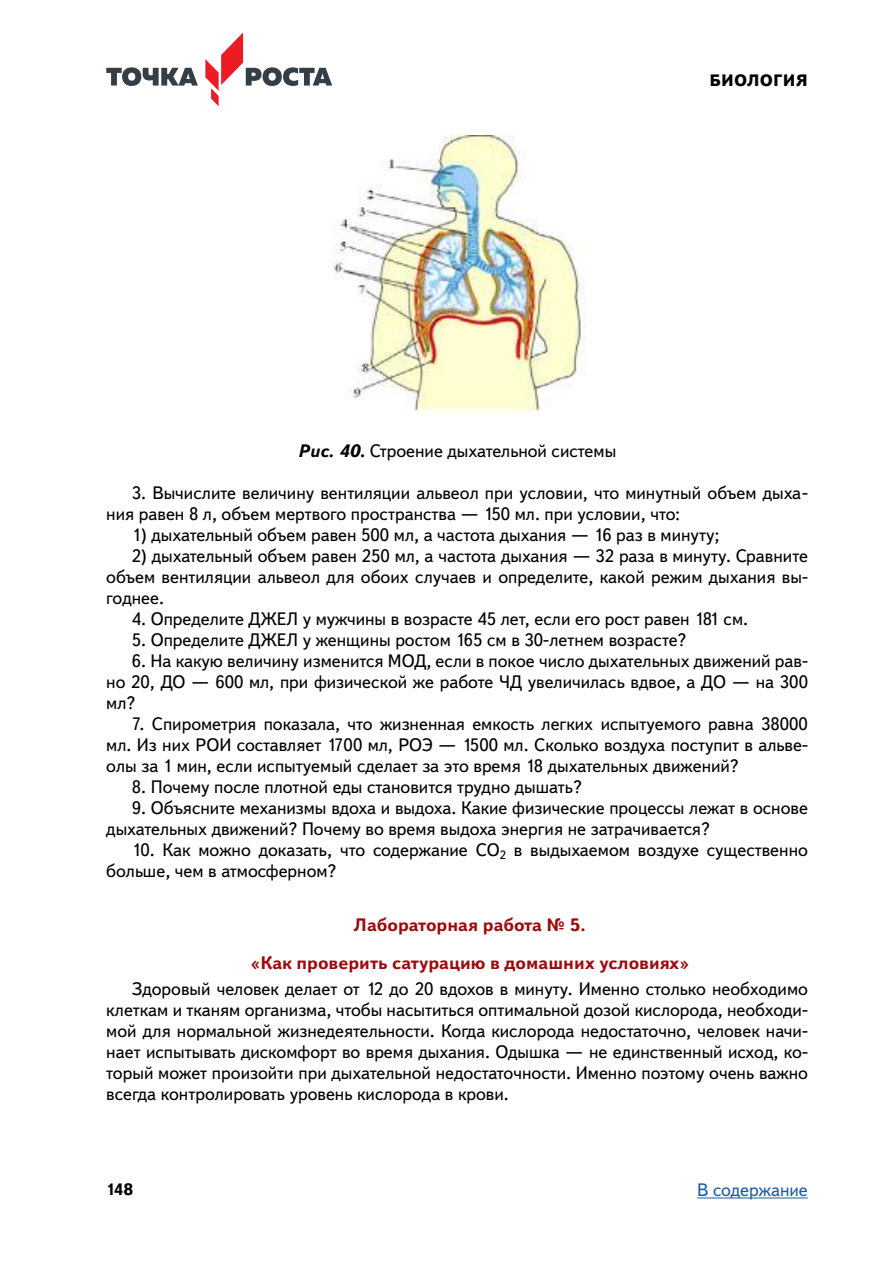
<style>
.page{position:relative;width:893px;height:1263px;background:#fff}
.page>*{position:absolute;margin:0;border:0;box-sizing:border-box;transform-origin:0 0}
.t1{font:18px/21px "Textbook New";color:#000;text-align:justify}
.t2{font:700 18px/38px "Textbook New";color:#9d0a0e;text-align:center}
.t3{font:18px "Textbook New";color:#205d9e}
.t4{font:800 16.5px "Textbook New";letter-spacing:.01em;color:#000}
.t5{font:700 16.5px "Textbook New";color:#000}
.s1{font-weight:700;font-style:italic}
</style>
<div class="page">
<svg style="left:106px;top:67px;width:92px;height:19px"></svg>
<svg style="left:205px;top:32px;width:127px;height:74px"></svg>
<hr style="left:697px;top:1197px;width:111px;height:1px;background:#205d9e">
<img style="left:333px;top:135px;width:253px;height:278px">
<p class="t4" style="left:710px;top:70px;width:100px">БИОЛОГИЯ</p>
<p class="t1" style="left:298px;top:440px;width:320px"><span class="s1">Рис. 40.</span> Строение дыхательной системы</p>
<p class="t1" style="left:106px;top:482px;width:703px;text-indent:26px">3. Вычислите величину вентиляции альвеол при условии, что минутный объем дыха&shy;ния равен 8 л, объем мертвого пространства — 150 мл. при условии, что:</p>
<p class="t1" style="left:132px;top:524px;width:589px">1) дыхательный объем равен 500 мл, а частота дыхания — 16 раз в минуту;</p>
<p class="t1" style="left:106px;top:545px;width:703px;text-indent:26px">2) дыхательный объем равен 250 мл, а частота дыхания — 32 раза в минуту. Сравните объем вентиляции альвеол для обоих случаев и определите, какой режим дыхания вы&shy;годнее.</p>
<p class="t1" style="left:132px;top:608px;width:618px">4. Определите ДЖЕЛ у мужчины в возрасте 45 лет, если его рост равен 181 см.</p>
<p class="t1" style="left:132px;top:629px;width:556px">5. Определите ДЖЕЛ у женщины ростом 165 см в 30-летнем возрасте?</p>
<p class="t1" style="left:106px;top:650px;width:703px;text-indent:26px">6. На какую величину изменится МОД, если в покое число дыхательных движений рав&shy;но 20, ДО — 600 мл, при физической же работе ЧД увеличилась вдвое, а ДО — на 300 мл?</p>
<p class="t1" style="left:106px;top:713px;width:703px;text-indent:26px">7. Спирометрия показала, что жизненная емкость легких испытуемого равна 38000 мл. Из них РОИ составляет 1700 мл, РОЭ — 1500 мл. Сколько воздуха поступит в альве&shy;олы за 1 мин, если испытуемый сделает за это время 18 дыхательных движений?</p>
<p class="t1" style="left:132px;top:776px;width:452px">8. Почему после плотной еды становится трудно дышать?</p>
<p class="t1" style="left:106px;top:797px;width:703px;text-indent:26px">9. Объясните механизмы вдоха и выдоха. Какие физические процессы лежат в основе дыхательных движений? Почему во время выдоха энергия не затрачивается?</p>
<p class="t1" style="left:106px;top:839px;width:703px;text-indent:26px">10. Как можно доказать, что содержание СО<sub>2</sub> в выдыхаемом воздухе существенно больше, чем в атмосферном?</p>
<p class="t2" style="left:250px;top:906px;width:441px">Лабораторная работа № 5.<br>«Как проверить сатурацию в домашних условиях»</p>
<p class="t1" style="left:106px;top:978px;width:703px;text-indent:26px">Здоровый человек делает от 12 до 20 вдохов в минуту. Именно столько необходимо клеткам и тканям организма, чтобы насытиться оптимальной дозой кислорода, необходи&shy;мой для нормальной жизнедеятельности. Когда кислорода недостаточно, человек начи&shy;нает испытывать дискомфорт во время дыхания. Одышка — не единственный исход, ко&shy;торый может произойти при дыхательной недостаточности. Именно поэтому очень важно всегда контролировать уровень кислорода в крови.</p>
<p class="t5" style="left:106px;top:1179px;width:28px">148</p>
<p class="t3" style="left:697px;top:1179px;width:112px">В содержание</p>
</div>
